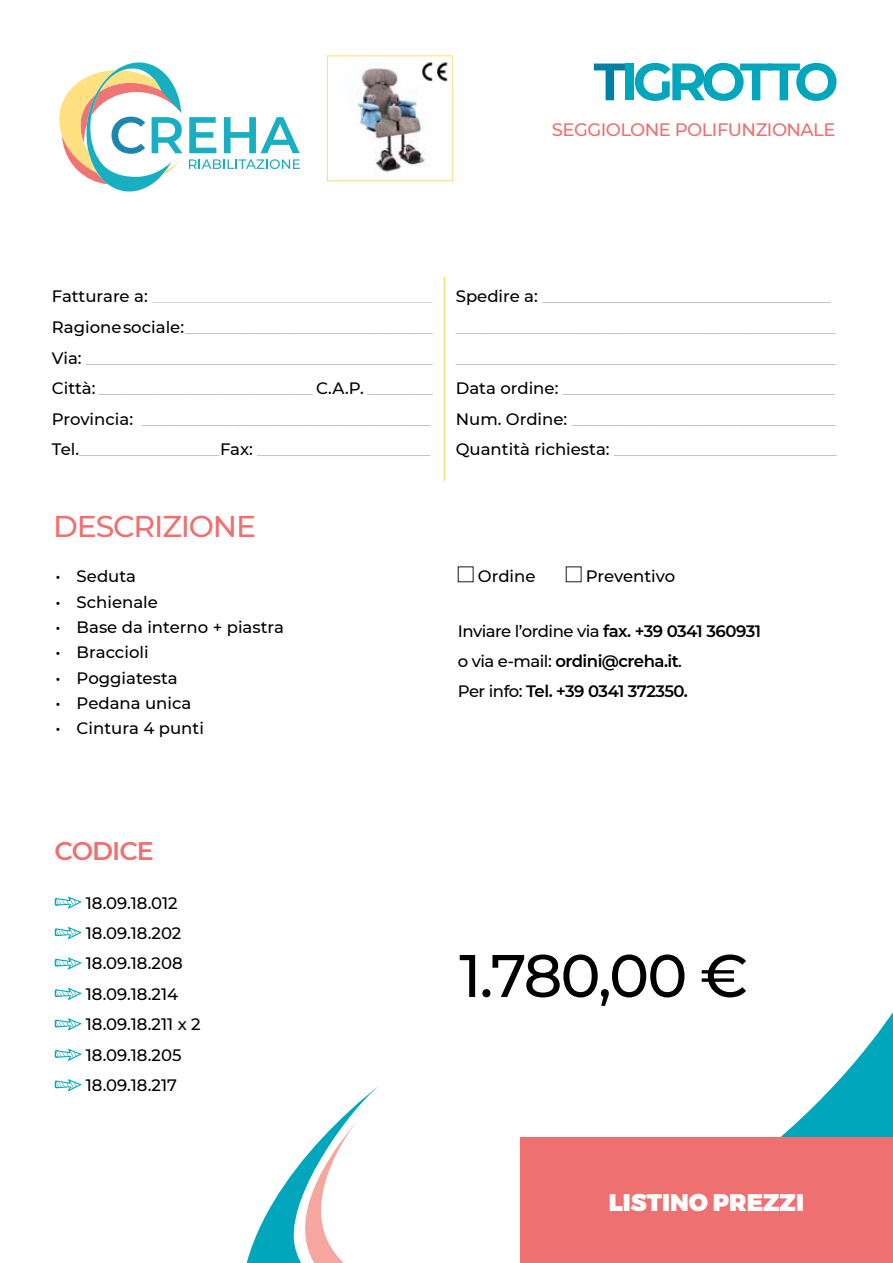
<style>
.page{position:relative;width:893px;height:1263px;background:#fff}
.page>*{position:absolute;margin:0;border:0;box-sizing:border-box;transform-origin:0 0}
.t1{font:500 60px "Montserrat";color:#000}
.t2{font:700 52.5px "Montserrat";letter-spacing:-.1em;color:#00a6bc}
.t3{font:500 30px "Montserrat";letter-spacing:-.04em;color:#ee7070}
.t4{font:600 25.5px "Montserrat";letter-spacing:-.04em;color:#ee7070}
.t5{font:900 24px "Montserrat";color:#fff}
.t6{font:500 18px "Montserrat";letter-spacing:-.03em;color:#ee7070}
.t7{font:500 16.5px/30.6px "Montserrat";color:#c6c2c2}
.t8{font:500 16.5px/30.5px "Montserrat";color:#000}
.t9{font:600 16.5px/30px "Montserrat";letter-spacing:-.03em;color:#000}
.s1{color:#0180a5}
.s2{color:#000}
.s3{color:#d7d4d4}
.s4{font-weight:500}
</style>
<div class="page">
<svg style="left:59px;top:62px;width:123px;height:129px"></svg>
<svg style="left:189px;top:117px;width:27px;height:36px"></svg>
<svg style="left:224px;top:117px;width:76px;height:36px"></svg>
<svg style="left:189px;top:159px;width:111px;height:10px"></svg>
<svg style="left:339px;top:1012px;width:554px;height:125px"></svg>
<svg style="left:795px;top:1091px;width:98px;height:46px;background:#20b1c4"></svg>
<svg style="left:246px;top:1121px;width:175px;height:142px"></svg>
<hr style="left:444px;top:277px;width:1px;height:204px;background:#f8de7b">
<svg style="left:55px;top:896px;width:27px;height:13px"></svg>
<svg style="left:55px;top:927px;width:27px;height:12px"></svg>
<svg style="left:55px;top:957px;width:27px;height:13px"></svg>
<svg style="left:55px;top:988px;width:27px;height:12px"></svg>
<svg style="left:55px;top:1018px;width:27px;height:12px"></svg>
<svg style="left:55px;top:1048px;width:27px;height:13px"></svg>
<svg style="left:55px;top:1079px;width:27px;height:12px"></svg>
<img style="left:357px;top:63px;width:68px;height:109px">
<div style="left:327px;top:55px;width:126px;height:126px;border:1px solid #ffe080"></div>
<img style="left:420px;top:62px;width:28px;height:21px">
<div style="left:520px;top:1137px;width:373px;height:126px;background:#ee7070"></div>
<h2 class="t2" style="left:594px;top:44px;width:246px"><span class="s1">T</span>IGROTTO</h2>
<p class="t6" style="left:552px;top:117px;width:285px">SEGGIOLONE POLIFUNZIONALE</p>
<p class="t7" style="left:52px;top:280px;width:383px"><span class="s2">Fatturare a:</span> <span class="s3">__________________________________ </span><span class="s2">Ragione sociale:</span> ______________________________ <span class="s2">Via:</span> __________________________________________ <span class="s2">Città:</span> __________________________ <span class="s2">C.A.P.</span> ________ <span class="s2">Provincia:</span> ___________________________________ <span class="s2">Tel.</span>_________________<span class="s2">Fax:</span> _____________________</p>
<p class="t7" style="left:456px;top:280px;width:383px"><span class="s2">Spedire a:</span> ___________________________________ ______________________________________________ ______________________________________________ <span class="s2">Data ordine:</span> _________________________________ <span class="s2">Num. Ordine:</span> ________________________________ <span class="s2">Quantità richiesta:</span> ___________________________</p>
<h3 class="t3" style="left:53px;top:505px;width:204px">DESCRIZIONE</h3>
<p class="t8" style="left:55px;top:560px;width:82px">• Seduta</p>
<p class="t8" style="left:55px;top:586px;width:104px">• Schienale</p>
<p class="t8" style="left:55px;top:611px;width:230px">• Base da interno + piastra</p>
<p class="t8" style="left:55px;top:636px;width:95px">• Braccioli</p>
<p class="t8" style="left:55px;top:662px;width:124px">• Poggiatesta</p>
<p class="t8" style="left:55px;top:687px;width:138px">• Pedana unica</p>
<p class="t8" style="left:55px;top:713px;width:150px">• Cintura 4 punti</p>
<h3 class="t4" style="left:55px;top:833px;width:101px">CODICE</h3>
<p class="t8" style="left:86px;top:887px;width:116px">18.09.18.012<br>18.09.18.202<br>18.09.18.208<br>18.09.18.214<br>18.09.18.211 x 2<br>18.09.18.205<br>18.09.18.217</p>
<p class="t8" style="left:478px;top:560px;width:59px">Ordine</p>
<p class="t8" style="left:586px;top:560px;width:91px">Preventivo</p>
<p class="t9" style="left:458px;top:616px;width:305px"><span class="s4">Inviare l’ordine via</span> fax. +39 0341 360931 <span class="s4">o via e-mail:</span> ordini@creha.it<span class="s4">.<br>Per info:</span> Tel. +39 0341 372350.</p>
<h1 class="t1" style="left:459px;top:934px;width:291px">1.780,00 €</h1>
<h3 class="t5" style="left:609px;top:1182px;width:197px">LISTINO PREZZI</h3>
</div>
